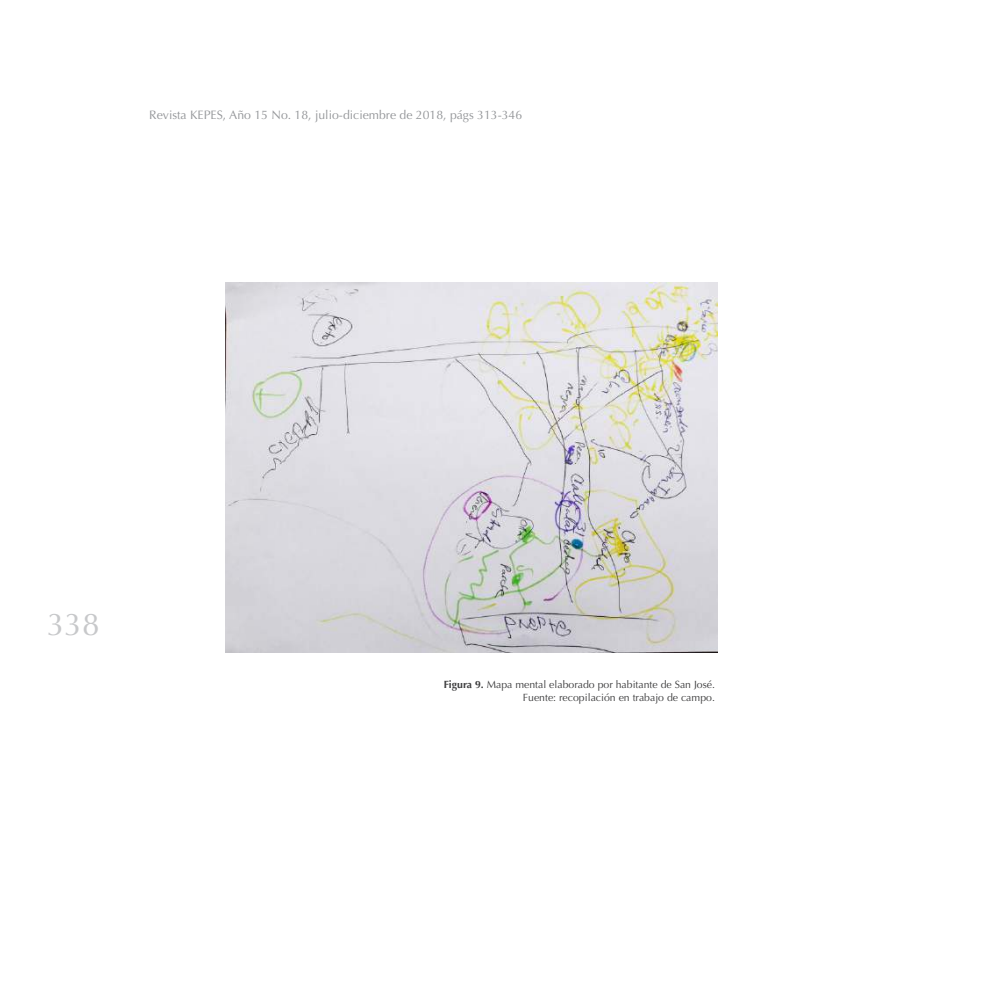
<style>
.page{position:relative;width:993px;height:993px;background:#fff}
.page>*{position:absolute;margin:0;border:0;box-sizing:border-box;transform-origin:0 0}
.t1{font:31.5px "Optima";color:#c7c8ca}
.t2{font:12.25px "Optima";color:#939598}
.t3{font:10.5px/12.6px "Optima";color:#3e3e3f;text-align:right}
.s1{font-weight:700}
</style>
<div class="page">
<img style="left:225px;top:282px;width:492px;height:370px">
<p class="t2" style="left:149px;top:108px;width:374px">Revista KEPES, Año 15 No. 18, julio-diciembre de 2018, págs 313-346</p>
<h1 class="t1" style="left:47px;top:606px;width:54px">338</h1>
<p class="t3" style="left:444px;top:678px;width:272px"><span class="s1">Figura 9.</span> Mapa mental elaborado por habitante de San José.<br>Fuente: recopilación en trabajo de campo.</p>
</div>
